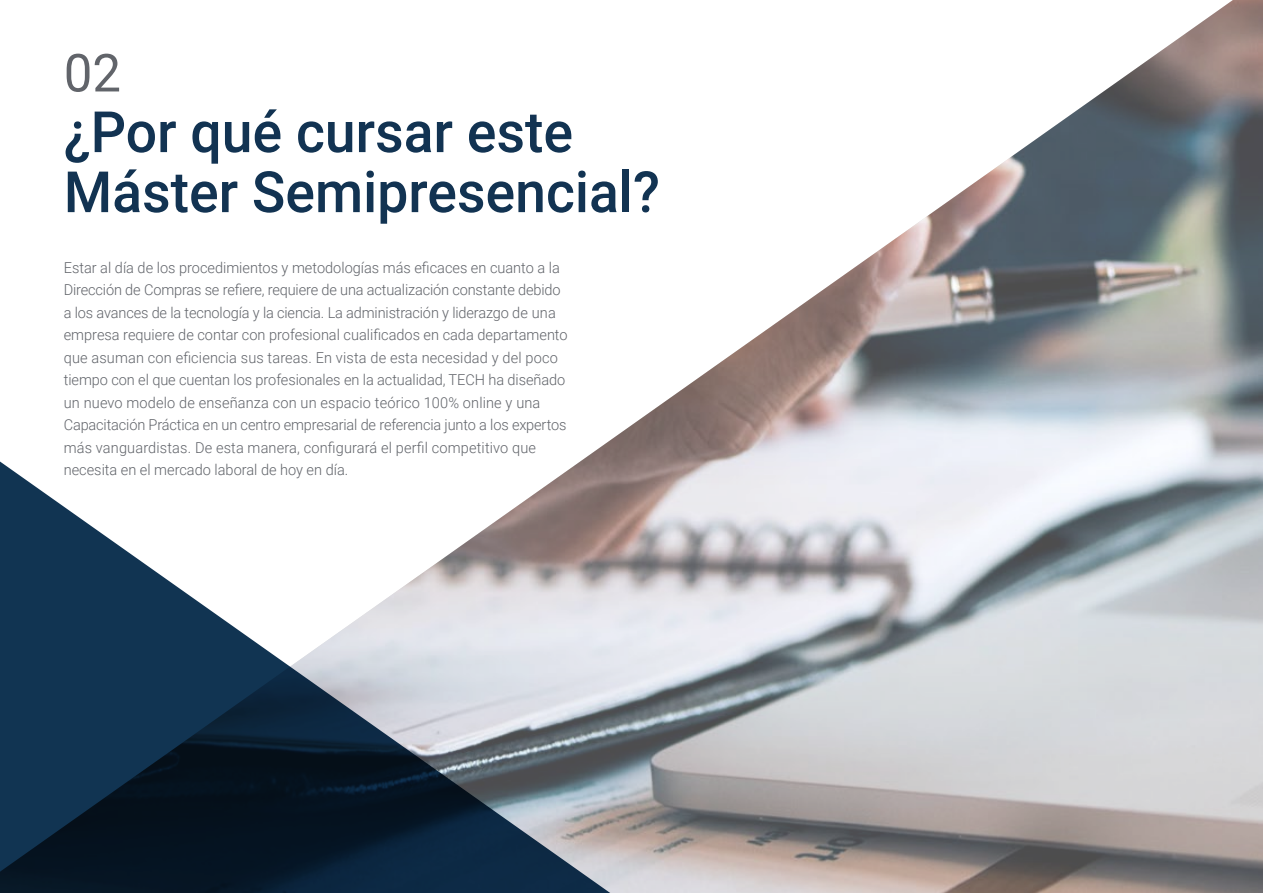
<style>
.page{position:relative;width:1263px;height:893px;background:#fff}
.page>*{position:absolute;margin:0;border:0;box-sizing:border-box;transform-origin:0 0}
.t1{font:500 57px/60px "Roboto";color:#123352}
.t2{font:52.5px "Roboto";color:#61646a}
.t3{font:300 15px/22.5px "Roboto";color:#61646a}
</style>
<div class="page">
<img style="left:602px;top:0;width:661px;height:893px">
<svg style="left:0;top:446px;width:640px;height:447px"></svg>
<h2 class="t2" style="left:64px;top:36px;width:59px">02</h2>
<h1 class="t1" style="left:64px;top:100px;width:597px">¿Por qué cursar este<br>Máster Semipresencial?</h1>
<p class="t3" style="left:64px;top:255px;width:505px">Estar al día de los procedimientos y metodologías más eficaces en cuanto a la Dirección de Compras se refiere, requiere de una actualización constante debido a los avances de la tecnología y la ciencia. La administración y liderazgo de una empresa requiere de contar con profesional cualificados en cada departamento que asuman con eficiencia sus tareas. En vista de esta necesidad y del poco tiempo con el que cuentan los profesionales en la actualidad, TECH ha diseñado un nuevo modelo de enseñanza con un espacio teórico 100% online y una Capacitación Práctica en un centro empresarial de referencia junto a los expertos más vanguardistas. De esta manera, configurará el perfil competitivo que necesita en el mercado laboral de hoy en día.</p>
</div>
